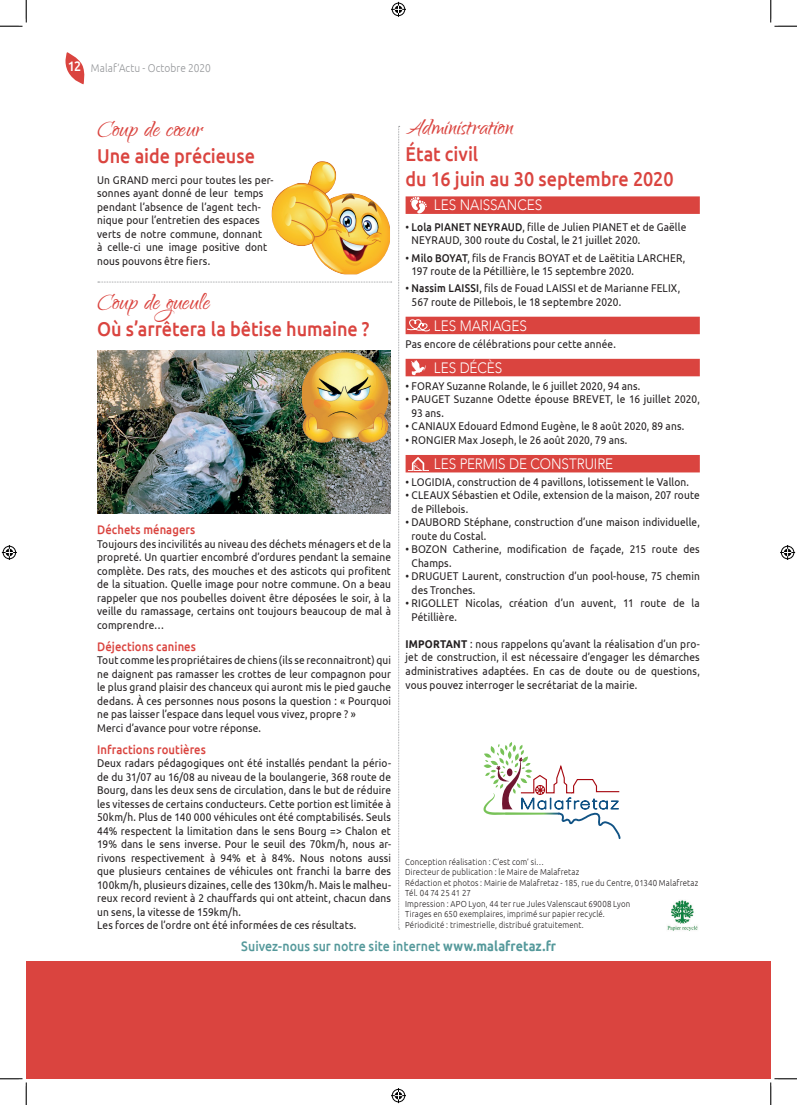
<style>
.page{position:relative;width:797px;height:1105px;background:#fff}
.page>*{position:absolute;margin:0;border:0;box-sizing:border-box;transform-origin:0 0}
.t1{font:28.75px "Qwigley";color:#da443f}
.t2{font:500 20px/25px "Ubuntu";letter-spacing:-.005em;color:#da443f;scale:.9 1}
.t3{font:300 15px "Avenir";letter-spacing:-.005em;color:#fff;scale:.9 1}
.t4{font:500 13.75px "Ubuntu";color:#55999b;scale:.9 1}
.t5{font:500 12.5px "Ubuntu";letter-spacing:.005em;color:#da443f;scale:.9 1}
.t6{font:11.25px/13.5px "Ubuntu";letter-spacing:.01em;color:#231f20;scale:.9 1}
.t7{font:300 11.25px "Ubuntu";letter-spacing:.01em;color:#939598;scale:.9 1}
.t8{font:300 8.75px/10.5px "Ubuntu";letter-spacing:.02em;color:#231f20;scale:.9 1}
.s1{font-weight:500;font-size:13.75px;color:#fff}
.s2{font-weight:500}
.s3{font-weight:700}
</style>
<div class="page">
<div style="left:26px;top:961px;width:744px;height:118px;background:#da443f"></div>
<svg style="left:65px;top:52px;width:20px;height:32px"></svg>
<svg style="left:483px;top:742px;width:137px;height:97px"></svg>
<svg style="left:505px;top:814px;width:54px;height:1px"></svg>
<hr style="left:505px;top:813px;width:54px;height:1px;background:#fff">
<img style="left:667px;top:900px;width:31px;height:31px">
<div style="left:405px;top:196px;width:294px;height:18px;background:#da443f"></div>
<div style="left:405px;top:317px;width:294px;height:17px;background:#da443f"></div>
<div style="left:405px;top:359px;width:294px;height:17px;background:#da443f"></div>
<div style="left:405px;top:455px;width:294px;height:17px;background:#da443f"></div>
<svg style="left:410px;top:197px;width:17px;height:17px"></svg>
<svg style="left:398px;top:126px;width:2px;height:804px"></svg>
<svg style="left:407px;top:319px;width:22px;height:13px"></svg>
<svg style="left:411px;top:360px;width:15px;height:15px"></svg>
<img style="left:97px;top:350px;width:294px;height:164px">
<svg style="left:98px;top:282px;width:294px;height:1px"></svg>
<img style="left:272px;top:161px;width:118px;height:113px">
<img style="left:302px;top:352px;width:86px;height:91px">
<svg style="left:0;top:0;width:27px;height:27px"></svg>
<svg style="left:0;top:1078px;width:27px;height:27px"></svg>
<svg style="left:770px;top:0;width:27px;height:27px"></svg>
<svg style="left:770px;top:1078px;width:27px;height:27px"></svg>
<svg style="left:391px;top:2px;width:15px;height:15px"></svg>
<svg style="left:391px;top:1088px;width:15px;height:15px"></svg>
<svg style="left:2px;top:545px;width:15px;height:15px"></svg>
<svg style="left:780px;top:545px;width:15px;height:15px"></svg>
<svg style="left:408px;top:457px;width:21px;height:14px"></svg>
<p class="t7" style="left:68px;top:61px;width:160px"><span class="s1">12</span> Malaf’Actu - Octobre 2020</p>
<h1 class="t1" style="left:97px;top:113px;width:107px">Coup de cœur</h1>
<h2 class="t2" style="left:97px;top:143px;width:177px">Une aide précieuse</h2>
<p class="t6" style="left:97px;top:173px;width:197px">Un GRAND merci pour toutes les per&shy;sonnes ayant donné de leur temps pendant l’absence de l’agent tech&shy;nique pour l’entretien des espaces verts de notre commune, donnant<br>à celle-ci une image positive dont nous pouvons être fiers.</p>
<h1 class="t1" style="left:97px;top:286px;width:114px">Coup de gueule</h1>
<h2 class="t2" style="left:97px;top:316px;width:304px">Où s’arrêtera la bêtise humaine ?</h2>
<p class="t5" style="left:97px;top:522px;width:111px">Déchets ménagers</p>
<p class="t6" style="left:97px;top:536px;width:328px;text-align:justify">Toujours des incivilités au niveau des déchets ménagers et de la propreté. Un quartier encombré d’ordures pendant la semaine complète. Des rats, des mouches et des asticots qui profitent de la situation. Quelle image pour notre commune. On a beau rappeler que nos poubelles doivent être déposées le soir, à la veille du ramassage, certains ont toujours beaucoup de mal à comprendre…</p>
<p class="t5" style="left:97px;top:638px;width:111px">Déjections canines</p>
<p class="t6" style="left:97px;top:653px;width:328px">Tout comme les propriétaires de chiens (ils se reconnaitront) qui ne daignent pas ramasser les crottes de leur compagnon pour le plus grand plaisir des chanceux qui auront mis le pied gauche dedans. À ces personnes nous posons la question : « Pourquoi ne pas laisser l’espace dans lequel vous vivez, propre ? »<br>Merci d’avance pour votre réponse.</p>
<p class="t5" style="left:97px;top:741px;width:122px">Infractions routières</p>
<p class="t6" style="left:97px;top:756px;width:328px">Deux radars pédagogiques ont été installés pendant la pério&shy;de du 31/07 au 16/08 au niveau de la boulangerie, 368 route de Bourg, dans les deux sens de circulation, dans le but de réduire les vitesses de certains conducteurs. Cette portion est limitée à 50km/h. Plus de 140 000 véhicules ont été comptabilisés. Seuls 44% respectent la limitation dans le sens Bourg =&gt; Chalon et 19% dans le sens inverse. Pour le seuil des 70km/h, nous ar&shy;rivons respectivement à 94% et à 84%. Nous notons aussi que plusieurs centaines de véhicules ont franchi la barre des 100km/h, plusieurs dizaines, celle des 130km/h. Mais le malheu&shy;reux record revient à 2 chauffards qui ont atteint, chacun dans un sens, la vitesse de 159km/h.<br>Les forces de l’ordre ont été informées de ces résultats.</p>
<h1 class="t1" style="left:405px;top:111px;width:109px">Administration</h1>
<h2 class="t2" style="left:405px;top:141px;width:299px">État civil<br>du 16 juin au 30 septembre 2020</h2>
<h3 class="t3" style="left:434px;top:196px;width:122px">LES NAISSANCES</h3>
<p class="t6" style="left:411px;top:220px;width:307px;text-indent:-6px">• <span class="s2">Lola PIANET NEYRAUD</span>, fille de Julien PIANET et de Gaëlle<br>NEYRAUD, 300 route du Costal, le 21 juillet 2020.</p>
<p class="t6" style="left:411px;top:250px;width:306px;text-indent:-6px">• <span class="s2">Milo BOYAT</span>, fils de Francis BOYAT et de Laëtitia LARCHER,<br>197 route de la Pétillière, le 15 septembre 2020.</p>
<p class="t6" style="left:411px;top:281px;width:300px;text-indent:-6px">• <span class="s2">Nassim LAISSI</span>, fils de Fouad LAISSI et de Marianne FELIX,<br>567 route de Pillebois, le 18 septembre 2020.</p>
<h3 class="t3" style="left:434px;top:317px;width:105px">LES MARIAGES</h3>
<p class="t6" style="left:405px;top:337px;width:235px">Pas encore de célébrations pour cette année.</p>
<h3 class="t3" style="left:434px;top:359px;width:77px">LES DÉCÈS</h3>
<p class="t6" style="left:405px;top:379px;width:262px">• FORAY Suzanne Rolande, le 6 juillet 2020, 94 ans.</p>
<p class="t6" style="left:411px;top:392px;width:322px;text-indent:-6px">• PAUGET Suzanne Odette épouse BREVET, le 16 juillet 2020,<br>93 ans.</p>
<p class="t6" style="left:405px;top:419px;width:311px">• CANIAUX Edouard Edmond Eugène, le 8 août 2020, 89 ans.</p>
<p class="t6" style="left:405px;top:433px;width:248px">• RONGIER Max Joseph, le 26 août 2020, 79 ans.</p>
<h3 class="t3" style="left:434px;top:455px;width:201px">LES PERMIS DE CONSTRUIRE</h3>
<p class="t6" style="left:405px;top:475px;width:316px">• LOGIDIA, construction de 4 pavillons, lotissement le Vallon.</p>
<p class="t6" style="left:411px;top:488px;width:322px;text-indent:-6px">• CLEAUX Sébastien et Odile, extension de la maison, 207 route de Pillebois.</p>
<p class="t6" style="left:411px;top:515px;width:322px;text-indent:-6px">• DAUBORD Stéphane, construction d’une maison individuelle, route du Costal.</p>
<p class="t6" style="left:411px;top:542px;width:322px;text-indent:-6px">• BOZON Catherine, modification de façade, 215 route des<br>Champs.</p>
<p class="t6" style="left:411px;top:569px;width:322px;text-indent:-6px">• DRUGUET Laurent, construction d’un pool-house, 75 chemin des Tronches.</p>
<p class="t6" style="left:411px;top:596px;width:322px;text-indent:-6px">• RIGOLLET Nicolas, création d’un auvent, 11 route de la<br>Pétillière.</p>
<p class="t6" style="left:405px;top:637px;width:328px;text-align:justify"><span class="s3">IMPORTANT</span> : nous rappelons qu’avant la réalisation d’un pro&shy;jet de construction, il est nécessaire d’engager les démarches administratives adaptées. En cas de doute ou de questions, vous pouvez interroger le secrétariat de la mairie.</p>
<p class="t8" style="left:405px;top:856px;width:327px">Conception réalisation : C’est com’ si…<br>Directeur de publication : le Maire de Malafretaz<br>Rédaction et photos : Mairie de Malafretaz - 185, rue du Centre, 01340 Malafretaz Tél. 04 74 25 41 27<br>Impression : APO Lyon, 44 ter rue Jules Valenscaut 69008 Lyon<br>Tirages en 650 exemplaires, imprimé sur papier recyclé.<br>Périodicité : trimestrielle, distribué gratuitement.</p>
<p class="t4" style="left:241px;top:937px;width:351px">Suivez-nous sur notre site internet <span class="s3">www.malafretaz.fr</span></p>
</div>
